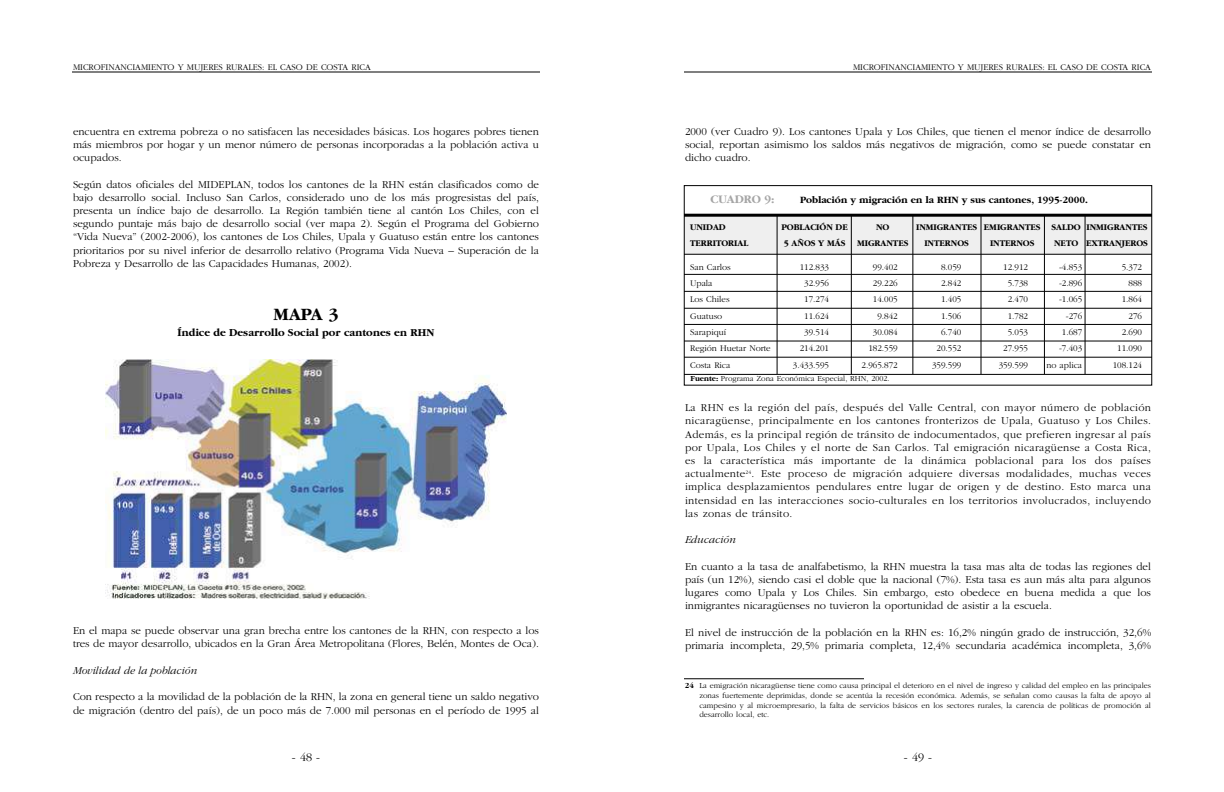
<style>
.page{position:relative;width:1224px;height:792px;background:#fff}
.page>*{position:absolute;margin:0;border:0;box-sizing:border-box;transform-origin:0 0}
.t1{font:700 18px "Garamond";color:#000}
.t2{font:300 12px "Garamond";color:#000}
.t3{font:700 12px "Garamond";color:#a5a5a5}
.t4{font:300 11px/13.2px "Garamond";color:#000;text-align:justify}
.t5{font:700 11px "Garamond";color:#000}
.t6{font:italic 300 11px "Garamond";color:#000}
.t7{font:700 10px "Garamond";color:#000}
.t8{font:300 9px "Garamond";color:#000}
.t9{font:700 9px "Garamond";color:#000}
.t10{font:300 8px/9.6px "Garamond";color:#000;text-align:justify}
.s1{font-weight:700}
</style>
<div class="page">
<div style="left:684px;top:216px;width:468px;height:38px;background:#efefef"></div>
<hr style="left:72px;top:72px;width:468px;height:1px;background:#000">
<hr style="left:684px;top:72px;width:468px;height:1px;background:#000">
<div style="left:684px;top:185px;width:468px;height:200px;border:1px solid #000"></div>
<hr style="left:684px;top:214px;width:468px;height:3px;background:#000">
<hr style="left:777px;top:216px;width:1px;height:158px;background:#000">
<hr style="left:851px;top:216px;width:1px;height:158px;background:#000">
<hr style="left:913px;top:216px;width:1px;height:158px;background:#000">
<hr style="left:981px;top:216px;width:1px;height:158px;background:#000">
<hr style="left:1044px;top:216px;width:1px;height:158px;background:#000">
<hr style="left:1085px;top:216px;width:1px;height:158px;background:#000">
<hr style="left:684px;top:254px;width:468px;height:1px;background:#000">
<hr style="left:684px;top:274px;width:468px;height:1px;background:#000">
<hr style="left:684px;top:291px;width:468px;height:1px;background:#000">
<hr style="left:684px;top:308px;width:468px;height:1px;background:#000">
<hr style="left:684px;top:324px;width:468px;height:1px;background:#000">
<hr style="left:684px;top:341px;width:468px;height:1px;background:#000">
<hr style="left:684px;top:357px;width:468px;height:1px;background:#000">
<hr style="left:684px;top:374px;width:468px;height:1px;background:#000">
<hr style="left:684px;top:679px;width:180px;height:1px;background:#000">
<img style="left:106px;top:360px;width:400px;height:239px">
<p class="t8" style="left:73px;top:63px;width:299px">MICROFINANCIAMIENTO Y MUJERES RURALES: EL CASO DE COSTA RICA</p>
<p class="t8" style="left:853px;top:63px;width:299px">MICROFINANCIAMIENTO Y MUJERES RURALES: EL CASO DE COSTA RICA</p>
<p class="t4" style="left:73px;top:126px;width:468px">encuentra en extrema pobreza o no satisfacen las necesidades básicas. Los hogares pobres tienen más miembros por hogar y un menor número de personas incorporadas a la población activa u ocupados.</p>
<p class="t4" style="left:73px;top:178px;width:468px">Según datos oficiales del MIDEPLAN, todos los cantones de la RHN están clasificados como de bajo desarrollo social. Incluso San Carlos, considerado uno de los más progresistas del país, presenta un índice bajo de desarrollo. La Región también tiene al cantón Los Chiles, con el segundo puntaje más bajo de desarrollo social (ver mapa 2). Según el Programa del Gobierno “Vida Nueva” (2002-2006), los cantones de Los Chiles, Upala y Guatuso están entre los cantones prioritarios por su nivel inferior de desarrollo relativo (Programa Vida Nueva – Superación de la Pobreza y Desarrollo de las Capacidades Humanas, 2002).</p>
<h1 class="t1" style="left:274px;top:307px;width:66px">MAPA 3</h1>
<p class="t5" style="left:178px;top:329px;width:258px">Índice de Desarrollo Social por cantones en RHN</p>
<p class="t4" style="left:73px;top:625px;width:468px">En el mapa se puede observar una gran brecha entre los cantones de la RHN, con respecto a los tres de mayor desarrollo, ubicados en la Gran Área Metropolitana (Flores, Belén, Montes de Oca).</p>
<p class="t6" style="left:73px;top:666px;width:126px">Movilidad de la población</p>
<p class="t4" style="left:73px;top:691px;width:468px">Con respecto a la movilidad de la población de la RHN, la zona en general tiene un saldo negativo de migración (dentro del país), de un poco más de 7.000 mil personas en el período de 1995 al</p>
<p class="t4" style="left:685px;top:126px;width:468px">2000 (ver Cuadro 9). Los cantones Upala y Los Chiles, que tienen el menor índice de desarrollo social, reportan asimismo los saldos más negativos de migración, como se puede constatar en dicho cuadro.</p>
<p class="t3" style="left:710px;top:194px;width:66px">CUADRO 9:</p>
<p class="t7" style="left:800px;top:196px;width:289px">Población y migración en la RHN y sus cantones, 1995-2000.</p>
<p class="t9" style="left:690px;top:223px;width:37px">UNIDAD</p>
<p class="t9" style="left:782px;top:223px;width:68px">POBLACIÓN DE</p>
<p class="t9" style="left:876px;top:223px;width:15px">NO</p>
<p class="t9" style="left:916px;top:223px;width:233px">INMIGRANTES EMIGRANTES SALDO INMIGRANTES</p>
<p class="t9" style="left:690px;top:240px;width:60px">TERRITORIAL</p>
<p class="t9" style="left:784px;top:240px;width:63px">5 AÑOS Y MÁS</p>
<p class="t9" style="left:857px;top:240px;width:53px">MIGRANTES</p>
<p class="t9" style="left:924px;top:240px;width:46px">INTERNOS</p>
<p class="t9" style="left:990px;top:240px;width:46px">INTERNOS</p>
<p class="t9" style="left:1054px;top:240px;width:95px">NETO EXTRANJEROS</p>
<p class="t8" style="left:690px;top:263px;width:42px">San Carlos</p>
<p class="t8" style="left:800px;top:263px;width:31px">112.833</p>
<p class="t8" style="left:873px;top:263px;width:26px">99.402</p>
<p class="t8" style="left:941px;top:263px;width:22px">8.059</p>
<p class="t8" style="left:1003px;top:263px;width:26px">12.912</p>
<p class="t8" style="left:1059px;top:263px;width:25px">-4.853</p>
<p class="t8" style="left:1122px;top:263px;width:22px">5.372</p>
<p class="t8" style="left:690px;top:280px;width:24px">Upala</p>
<p class="t8" style="left:804px;top:280px;width:26px">32.956</p>
<p class="t8" style="left:873px;top:280px;width:26px">29.226</p>
<p class="t8" style="left:941px;top:280px;width:22px">2.842</p>
<p class="t8" style="left:1008px;top:280px;width:22px">5.738</p>
<p class="t8" style="left:1059px;top:280px;width:25px">-2.896</p>
<p class="t8" style="left:1129px;top:280px;width:15px">888</p>
<p class="t8" style="left:690px;top:296px;width:41px">Los Chiles</p>
<p class="t8" style="left:804px;top:296px;width:26px">17.274</p>
<p class="t8" style="left:873px;top:296px;width:26px">14.005</p>
<p class="t8" style="left:941px;top:296px;width:22px">1.405</p>
<p class="t8" style="left:1008px;top:296px;width:22px">2.470</p>
<p class="t8" style="left:1059px;top:296px;width:25px">-1.065</p>
<p class="t8" style="left:1122px;top:296px;width:22px">1.864</p>
<p class="t8" style="left:690px;top:312px;width:34px">Guatuso</p>
<p class="t8" style="left:804px;top:312px;width:26px">11.624</p>
<p class="t8" style="left:877px;top:312px;width:22px">9.842</p>
<p class="t8" style="left:941px;top:312px;width:22px">1.506</p>
<p class="t8" style="left:1008px;top:312px;width:22px">1.782</p>
<p class="t8" style="left:1066px;top:312px;width:18px">-276</p>
<p class="t8" style="left:1129px;top:312px;width:15px">276</p>
<p class="t8" style="left:690px;top:329px;width:37px">Sarapiquí</p>
<p class="t8" style="left:804px;top:329px;width:26px">39.514</p>
<p class="t8" style="left:873px;top:329px;width:26px">30.084</p>
<p class="t8" style="left:941px;top:329px;width:22px">6.740</p>
<p class="t8" style="left:1008px;top:329px;width:22px">5.053</p>
<p class="t8" style="left:1062px;top:329px;width:22px">1.687</p>
<p class="t8" style="left:1122px;top:329px;width:22px">2.690</p>
<p class="t8" style="left:690px;top:345px;width:82px">Región Huetar Norte</p>
<p class="t8" style="left:800px;top:345px;width:31px">214.201</p>
<p class="t8" style="left:868px;top:345px;width:31px">182.559</p>
<p class="t8" style="left:937px;top:345px;width:26px">20.552</p>
<p class="t8" style="left:1003px;top:345px;width:26px">27.955</p>
<p class="t8" style="left:1059px;top:345px;width:25px">-7.403</p>
<p class="t8" style="left:1117px;top:345px;width:26px">11.090</p>
<p class="t8" style="left:690px;top:361px;width:42px">Costa Rica</p>
<p class="t8" style="left:793px;top:361px;width:38px">3.433.595</p>
<p class="t8" style="left:862px;top:361px;width:38px">2.965.872</p>
<p class="t8" style="left:932px;top:361px;width:31px">359.599</p>
<p class="t8" style="left:999px;top:361px;width:31px">359.599</p>
<p class="t8" style="left:1046px;top:361px;width:37px">no aplica</p>
<p class="t8" style="left:1113px;top:361px;width:31px">108.124</p>
<p class="t10" style="left:691px;top:375px;width:200px"><span class="s1">Fuente:</span> Programa Zona Económica Especial, RHN, 2002.</p>
<p class="t4" style="left:685px;top:402px;width:468px">La RHN es la región del país, después del Valle Central, con mayor número de población nicaragüense, principalmente en los cantones fronterizos de Upala, Guatuso y Los Chiles.<br>Además, es la principal región de tránsito de indocumentados, que prefieren ingresar al país por Upala, Los Chiles y el norte de San Carlos. Tal emigración nicaragüense a Costa Rica, es la característica más importante de la dinámica poblacional para los dos países actualmente<sup>24</sup>. Este proceso de migración adquiere diversas modalidades, muchas veces implica desplazamientos pendulares entre lugar de origen y de destino. Esto marca una intensidad en las interacciones socio-culturales en los territorios involucrados, incluyendo las zonas de tránsito.</p>
<p class="t6" style="left:685px;top:536px;width:52px">Educación</p>
<p class="t4" style="left:685px;top:560px;width:468px">En cuanto a la tasa de analfabetismo, la RHN muestra la tasa mas alta de todas las regiones del país (un 12%), siendo casi el doble que la nacional (7%). Esta tasa es aun más alta para algunos lugares como Upala y Los Chiles. Sin embargo, esto obedece en buena medida a que los inmigrantes nicaragüenses no tuvieron la oportunidad de asistir a la escuela.</p>
<p class="t4" style="left:685px;top:626px;width:468px">El nivel de instrucción de la población en la RHN es: 16,2% ningún grado de instrucción, 32,6% primaria incompleta, 29,5% primaria completa, 12,4% secundaria académica incompleta, 3,6%</p>
<p class="t10" style="left:699px;top:682px;width:453px;text-indent:-14px"><span class="s1">24</span> La emigración nicaragüense tiene como causa principal el deterioro en el nivel de ingreso y calidad del empleo en las principales zonas fuertemente deprimidas, donde se acentúa la recesión económica. Además, se señalan como causas la falta de apoyo al campesino y al microempresario, la falta de servicios básicos en los sectores rurales, la carencia de políticas de promoción al desarrollo local, etc.</p>
<p class="t2" style="left:292px;top:752px;width:30px">- 48 -</p>
<p class="t2" style="left:904px;top:752px;width:30px">- 49 -</p>
</div>
